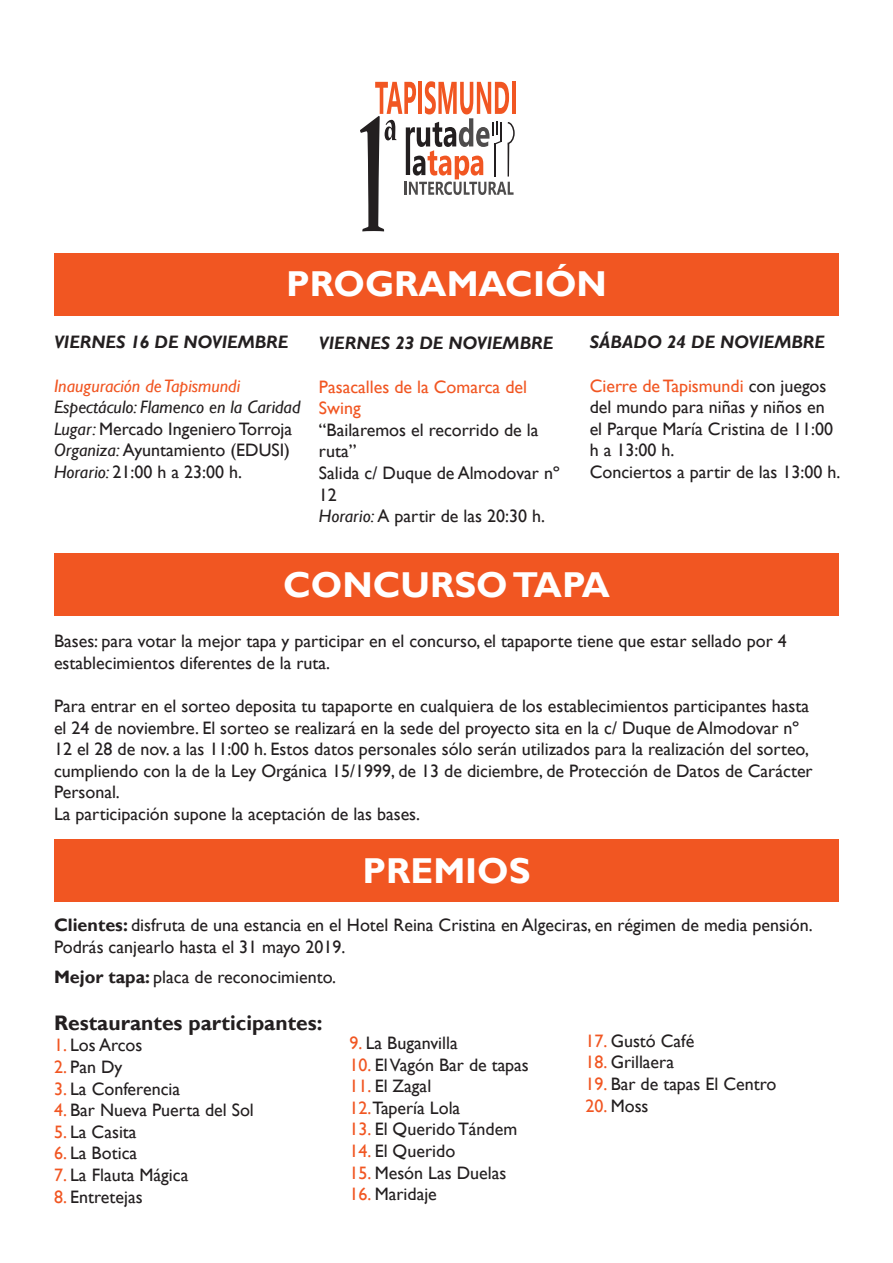
<style>
.page{position:relative;width:893px;height:1263px;background:#fff}
.page>*{position:absolute;margin:0;border:0;box-sizing:border-box;transform-origin:0 0}
.t1{font:700 36px "Gill Sans";color:#fff}
.t2{font:700 21px "Gill Sans";color:#231f20}
.t3{font:18px/21.6px "Gill Sans";color:#231f20}
.t4{font:italic 700 18px "Gill Sans";color:#231f20}
.t5{font:italic 18px "Gill Sans";color:#231f20}
.t6{font:18px/21.6px "Gill Sans";color:#f15622}
.t7{font:italic 18px "Gill Sans";color:#f15622}
.s1{font-style:italic}
.s2{color:#f15622}
.s3{font-weight:700}
</style>
<div class="page">
<div style="left:54px;top:253px;width:785px;height:63px;background:#f15622"></div>
<div style="left:54px;top:553px;width:785px;height:63px;background:#f15622"></div>
<div style="left:54px;top:839px;width:785px;height:63px;background:#f15622"></div>
<svg style="left:360px;top:81px;width:155px;height:150px"></svg>
<p class="t1" style="left:286px;top:262px;width:322px">PROGRAMACIÓN</p>
<p class="t4" style="left:54px;top:332px;width:236px">VIERNES 16 DE NOVIEMBRE</p>
<p class="t7" style="left:54px;top:375px;width:188px">Inauguración de Tapismundi</p>
<p class="t5" style="left:54px;top:397px;width:248px">Espectáculo: Flamenco en la Caridad</p>
<p class="t3" style="left:54px;top:418px;width:240px"><span class="s1">Lugar:</span> Mercado Ingeniero Torroja</p>
<p class="t3" style="left:54px;top:440px;width:237px"><span class="s1">Organiza:</span> Ayuntamiento (EDUSI)</p>
<p class="t3" style="left:54px;top:461px;width:190px"><span class="s1">Horario:</span> 21:00 h a 23:00 h.</p>
<p class="t4" style="left:319px;top:333px;width:236px">VIERNES 23 DE NOVIEMBRE</p>
<p class="t6" style="left:319px;top:376px;width:210px">Pasacalles de la Comarca del<br>Swing</p>
<p class="t3" style="left:319px;top:419px;width:221px">“Bailaremos el recorrido de la ruta”</p>
<p class="t3" style="left:319px;top:462px;width:242px">Salida c/ Duque de Almodovar nº<br>12</p>
<p class="t3" style="left:319px;top:506px;width:228px"><span class="s1">Horario:</span> A partir de las 20:30 h.</p>
<p class="t4" style="left:590px;top:332px;width:237px">SÁBADO 24 DE NOVIEMBRE</p>
<p class="t3" style="left:590px;top:375px;width:245px"><span class="s2">Cierre de Tapismundi</span> con juegos del mundo para niñas y niños en el Parque María Cristina de 11:00 h a 13:00 h.</p>
<p class="t3" style="left:590px;top:461px;width:252px">Conciertos a partir de las 13:00 h.</p>
<p class="t1" style="left:283px;top:563px;width:328px">CONCURSO TAPA</p>
<p class="t3" style="left:54px;top:631px;width:734px">Bases: para votar la mejor tapa y participar en el concurso, el tapaporte tiene que estar sellado por 4</p>
<p class="t3" style="left:54px;top:652px;width:278px">establecimientos diferentes de la ruta.</p>
<p class="t3" style="left:54px;top:695px;width:760px">Para entrar en el sorteo deposita tu tapaporte en cualquiera de los establecimientos participantes hasta el 24 de noviembre. El sorteo se realizará en la sede del proyecto sita en la c/ Duque de Almodovar nº 12 el 28 de nov. a las 11:00 h. Estos datos personales sólo serán utilizados para la realización del sorteo, cumpliendo con la de la Ley Orgánica 15/1999, de 13 de diciembre, de Protección de Datos de Carácter Personal.</p>
<p class="t3" style="left:54px;top:803px;width:368px">La participación supone la aceptación de las bases.</p>
<p class="t1" style="left:363px;top:849px;width:169px">PREMIOS</p>
<p class="t3" style="left:54px;top:914px;width:760px"><span class="s3">Clientes:</span> disfruta de una estancia en el Hotel Reina Cristina en Algeciras, en régimen de media pensión.<br>Podrás canjearlo hasta el 31 mayo 2019.</p>
<p class="t3" style="left:54px;top:967px;width:284px"><span class="s3">Mejor tapa:</span> placa de reconocimiento.</p>
<p class="t2" style="left:54px;top:1010px;width:270px">Restaurantes participantes:</p>
<p class="t3" style="left:54px;top:1035px;width:90px"><span class="s2">1.</span> Los Arcos</p>
<p class="t3" style="left:54px;top:1056px;width:70px"><span class="s2">2.</span> Pan Dy</p>
<p class="t3" style="left:54px;top:1078px;width:128px"><span class="s2">3.</span> La Conferencia</p>
<p class="t3" style="left:54px;top:1100px;width:201px"><span class="s2">4.</span> Bar Nueva Puerta del Sol</p>
<p class="t3" style="left:54px;top:1121px;width:84px"><span class="s2">5.</span> La Casita</p>
<p class="t3" style="left:54px;top:1143px;width:85px"><span class="s2">6.</span> La Botica</p>
<p class="t3" style="left:54px;top:1164px;width:136px"><span class="s2">7.</span> La Flauta Mágica</p>
<p class="t3" style="left:54px;top:1186px;width:90px"><span class="s2">8.</span> Entretejas</p>
<p class="t3" style="left:350px;top:1032px;width:110px"><span class="s2">9.</span> La Buganvilla</p>
<p class="t3" style="left:350px;top:1054px;width:181px"><span class="s2">10.</span> El Vagón Bar de tapas</p>
<p class="t3" style="left:350px;top:1076px;width:83px"><span class="s2">11.</span> El Zagal</p>
<p class="t3" style="left:350px;top:1097px;width:112px"><span class="s2">12.</span>Tapería Lola</p>
<p class="t3" style="left:350px;top:1119px;width:169px"><span class="s2">13.</span> El Querido Tándem</p>
<p class="t3" style="left:350px;top:1140px;width:107px"><span class="s2">14.</span> El Querido</p>
<p class="t3" style="left:350px;top:1162px;width:158px"><span class="s2">15.</span> Mesón Las Duelas</p>
<p class="t3" style="left:350px;top:1184px;width:89px"><span class="s2">16.</span> Maridaje</p>
<p class="t3" style="left:585px;top:1030px;width:110px"><span class="s2">17.</span> Gustó Café</p>
<p class="t3" style="left:585px;top:1052px;width:90px"><span class="s2">18.</span> Grillaera</p>
<p class="t3" style="left:585px;top:1073px;width:192px"><span class="s2">19.</span> Bar de tapas El Centro</p>
<p class="t3" style="left:585px;top:1095px;width:65px"><span class="s2">20.</span> Moss</p>
</div>
